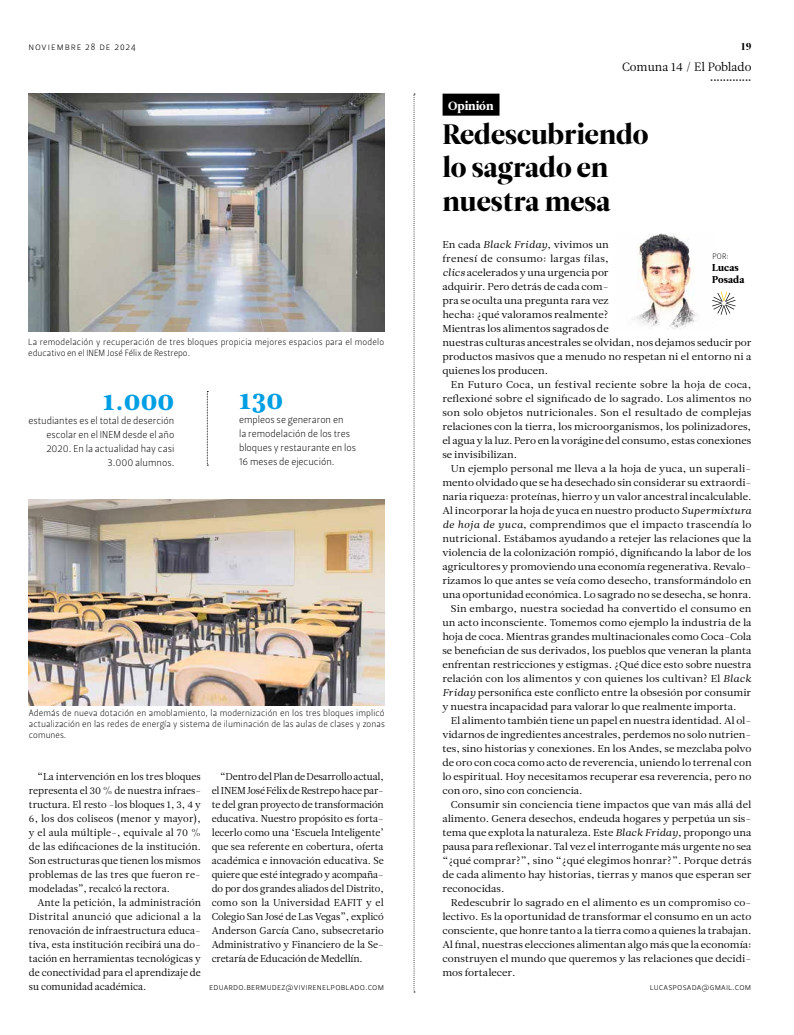
<style>
.page{position:relative;width:794px;height:1035px;background:#fff}
.page>*{position:absolute;margin:0;border:0;box-sizing:border-box;transform-origin:0 0}
.t1{font:28px/33.6px "Leitura Display";color:#000}
.t2{font:28px "Leitura News Roman 4";color:#009fe3}
.t3{font:12px "Leitura News Roman 1";color:#000}
.t4{font:12px "Leitura News Roman 4";color:#fff}
.t5{font:10px/14px "Leitura News Roman 1";color:#000;text-align:justify}
.t6{font:10px/14px "Leitura Sans Grot 1";color:#000;text-align:right}
.t7{font:10px "Leitura Sans Grot 1";letter-spacing:.1em;color:#000}
.t8{font:10px/12px "Leitura News Roman 4";letter-spacing:.01em;color:#000}
.t9{font:10px "Leitura Display";color:#000}
.t10{font:9.9px/14px "Leitura News Roman 1";color:#000;scale:1.08 1}
.t11{font:9px/10.8px "Leitura Sans Grot 1";letter-spacing:.015em;color:#000}
.t12{font:8px "Leitura Display";color:#000}
.t13{font:8px "Leitura Sans Grot 1";color:#000}
.s1{font-family:"Leitura News Italic 1"}
</style>
<div class="page">
<img style="left:632px;top:233px;width:65px;height:96px">
<svg style="left:712px;top:292px;width:23px;height:23px"></svg>
<div style="left:442px;top:94px;width:57px;height:22px;background:#000"></div>
<svg style="left:413px;top:94px;width:2px;height:898px"></svg>
<img style="left:28px;top:94px;width:356px;height:238px">
<svg style="left:207px;top:391px;width:1px;height:75px"></svg>
<img style="left:28px;top:500px;width:356px;height:205px">
<p class="t7" style="left:28px;top:41px;width:109px">noviembre 28 de 2024</p>
<p class="t11" style="left:28px;top:337px;width:357px">La remodelación y recuperación de tres bloques propicia mejores espacios para el modelo educativo en el INEM José Félix de Restrepo.</p>
<h1 class="t2" style="left:103px;top:383px;width:73px">1.000</h1>
<p class="t6" style="left:28px;top:413px;width:147px">estudiantes es el total de deserción escolar en el INEM desde el año<br>2020. En la actualidad hay casi<br>3.000 alumnos.</p>
<h1 class="t2" style="left:239px;top:383px;width:46px">130</h1>
<p class="t6" style="left:239px;top:413px;width:119px;text-align:left">empleos se generaron en<br>la remodelación de los tres bloques y restaurante en los<br>16 meses de ejecución.</p>
<p class="t11" style="left:29px;top:708px;width:358px;text-align:justify">Además de nueva dotación en amoblamiento, la modernización en los tres bloques implicó actualización en las redes de energía y sistema de iluminación de las aulas de clases y zonas comunes.</p>
<p class="t5" style="left:29px;top:769px;width:174px;text-indent:9px">“La intervención en los tres bloques representa el 30 % de nuestra infraes&shy;tructura. El resto -los bloques 1, 3, 4 y 6, los dos coliseos (menor y mayor), y el aula múltiple-, equivale al 70 % de las edificaciones de la institución.<br>Son estructuras que tienen los mismos problemas de las tres que fueron re&shy;modeladas”, recalcó la rectora.</p>
<p class="t5" style="left:29px;top:895px;width:174px;text-indent:8px">Ante la petición, la administración Distrital anunció que adicional a la renovación de infraestructura educa&shy;tiva, esta institución recibirá una do&shy;tación en herramientas tecnológicas y de conectividad para el aprendizaje de su comunidad académica.</p>
<p class="t5" style="left:212px;top:769px;width:174px;text-indent:8px">“Dentro del Plan de Desarrollo actual, el INEM José Félix de Restrepo hace par&shy;te del gran proyecto de transformación educativa. Nuestro propósito es forta&shy;lecerlo como una ‘Escuela Inteligente’ que sea referente en cobertura, oferta académica e innovación educativa. Se quiere que esté integrado y acompaña&shy;do por dos grandes aliados del Distrito, como son la Universidad EAFIT y el Colegio San José de Las Vegas”, explicó Anderson García Cano, subsecretario Administrativo y Financiero de la Se&shy;cretaría de Educación de Medellín.</p>
<p class="t11" style="left:209px;top:981px;width:176px">eduardo.bermudez@vivirenelpoblado.com</p>
<p class="t9" style="left:741px;top:41px;width:12px">19</p>
<p class="t3" style="left:622px;top:60px;width:131px">Comuna 14 / El Poblado</p>
<p class="t12" style="left:710px;top:75px;width:43px">•••••••••••••</p>
<p class="t4" style="left:448px;top:98px;width:47px">Opinión</p>
<h1 class="t1" style="left:442px;top:117px;width:207px">Redescubriendo lo sagrado en nuestra mesa</h1>
<p class="t10" style="left:442px;top:237px;width:288px">En cada <span class="s1">Black Friday</span>, vivimos un<br>frenesí de consumo: largas filas,<br><span class="s1">clics</span> acelerados y una urgencia por<br>adquirir. Pero detrás de cada com-<br>pra se oculta una pregunta rara vez<br>hecha: ¿qué valoramos realmente?<br>Mientras los alimentos sagrados de<br>nuestras culturas ancestrales se olvidan, nos dejamos seducir por productos masivos que a menudo no respetan ni el entorno ni a quienes los producen.</p>
<p class="t10" style="left:442px;top:377px;width:288px;text-align:justify;text-indent:8px">En Futuro Coca, un festival reciente sobre la hoja de coca, reflexioné sobre el significado de lo sagrado. Los alimentos no son solo objetos nutricionales. Son el resultado de complejas relaciones con la tierra, los microorganismos, los polinizadores, el agua y la luz. Pero en la vorágine del consumo, estas conexiones se invisibilizan.</p>
<p class="t10" style="left:451px;top:461px;width:280px">Un ejemplo personal me lleva a la hoja de yuca, un superali-</p>
<p class="t10" style="left:442px;top:475px;width:288px">mento olvidado que se ha desechado sin considerar su extraordi-</p>
<p class="t10" style="left:442px;top:489px;width:288px">naria riqueza: proteínas, hierro y un valor ancestral incalculable.</p>
<p class="t10" style="left:442px;top:503px;width:288px">Al incorporar la hoja de yuca en nuestro producto <span class="s1">Supermixtura</span></p>
<p class="t10" style="left:442px;top:517px;width:288px"><span class="s1">de hoja de yuca</span>, comprendimos que el impacto trascendía lo</p>
<p class="t10" style="left:442px;top:531px;width:288px">nutricional. Estábamos ayudando a retejer las relaciones que la</p>
<p class="t10" style="left:442px;top:545px;width:287px">violencia de la colonización rompió, dignificando la labor de los</p>
<p class="t10" style="left:442px;top:559px;width:288px">agricultores y promoviendo una economía regenerativa. Revalo-</p>
<p class="t10" style="left:442px;top:573px;width:287px">rizamos lo que antes se veía como desecho, transformándolo en</p>
<p class="t10" style="left:442px;top:587px;width:288px">una oportunidad económica. Lo sagrado no se desecha, se honra.</p>
<p class="t10" style="left:451px;top:601px;width:280px">Sin embargo, nuestra sociedad ha convertido el consumo en</p>
<p class="t10" style="left:442px;top:615px;width:288px">un acto inconsciente. Tomemos como ejemplo la industria de la</p>
<p class="t10" style="left:442px;top:629px;width:288px">hoja de coca. Mientras grandes multinacionales como Coca-Cola</p>
<p class="t10" style="left:442px;top:643px;width:288px">se benefician de sus derivados, los pueblos que veneran la planta</p>
<p class="t10" style="left:442px;top:657px;width:288px">enfrentan restricciones y estigmas. ¿Qué dice esto sobre nuestra</p>
<p class="t10" style="left:442px;top:671px;width:287px">relación con los alimentos y con quienes los cultivan? El <span class="s1">Black</span></p>
<p class="t10" style="left:442px;top:685px;width:287px"><span class="s1">Friday</span> personifica este conflicto entre la obsesión por consumir</p>
<p class="t10" style="left:442px;top:699px;width:274px">y nuestra incapacidad para valorar lo que realmente importa.</p>
<p class="t10" style="left:451px;top:713px;width:280px">El alimento también tiene un papel en nuestra identidad. Al ol-</p>
<p class="t10" style="left:442px;top:727px;width:288px">vidarnos de ingredientes ancestrales, perdemos no solo nutrien-</p>
<p class="t10" style="left:442px;top:741px;width:288px">tes, sino historias y conexiones. En los Andes, se mezclaba polvo</p>
<p class="t10" style="left:442px;top:755px;width:288px">de oro con coca como acto de reverencia, uniendo lo terrenal con</p>
<p class="t10" style="left:442px;top:769px;width:288px">lo espiritual. Hoy necesitamos recuperar esa reverencia, pero no</p>
<p class="t10" style="left:442px;top:783px;width:131px">con oro, sino con conciencia.</p>
<p class="t10" style="left:451px;top:797px;width:280px">Consumir sin conciencia tiene impactos que van más allá del</p>
<p class="t10" style="left:442px;top:811px;width:288px">alimento. Genera desechos, endeuda hogares y perpetúa un sis-</p>
<p class="t10" style="left:442px;top:825px;width:288px">tema que explota la naturaleza. Este <span class="s1">Black Friday</span>, propongo una</p>
<p class="t10" style="left:442px;top:839px;width:288px">pausa para reflexionar. Tal vez el interrogante más urgente no sea</p>
<p class="t10" style="left:442px;top:853px;width:288px">“¿qué comprar?”, sino “¿qué elegimos honrar?”. Porque detrás</p>
<p class="t10" style="left:442px;top:867px;width:288px">de cada alimento hay historias, tierras y manos que esperan ser</p>
<p class="t10" style="left:442px;top:881px;width:59px">reconocidas.</p>
<p class="t10" style="left:451px;top:895px;width:280px">Redescubrir lo sagrado en el alimento es un compromiso co-</p>
<p class="t10" style="left:442px;top:909px;width:288px">lectivo. Es la oportunidad de transformar el consumo en un acto</p>
<p class="t10" style="left:442px;top:923px;width:288px">consciente, que honre tanto a la tierra como a quienes la trabajan.</p>
<p class="t10" style="left:442px;top:937px;width:288px">Al final, nuestras elecciones alimentan algo más que la economía:</p>
<p class="t10" style="left:442px;top:951px;width:288px">construyen el mundo que queremos y las relaciones que decidi-</p>
<p class="t10" style="left:442px;top:965px;width:69px">mos fortalecer.</p>
<p class="t13" style="left:712px;top:251px;width:18px">POR:</p>
<p class="t8" style="left:712px;top:261px;width:34px">Lucas<br>Posada</p>
<p class="t11" style="left:649px;top:981px;width:103px">lucasposada@gmail.com</p>
</div>
